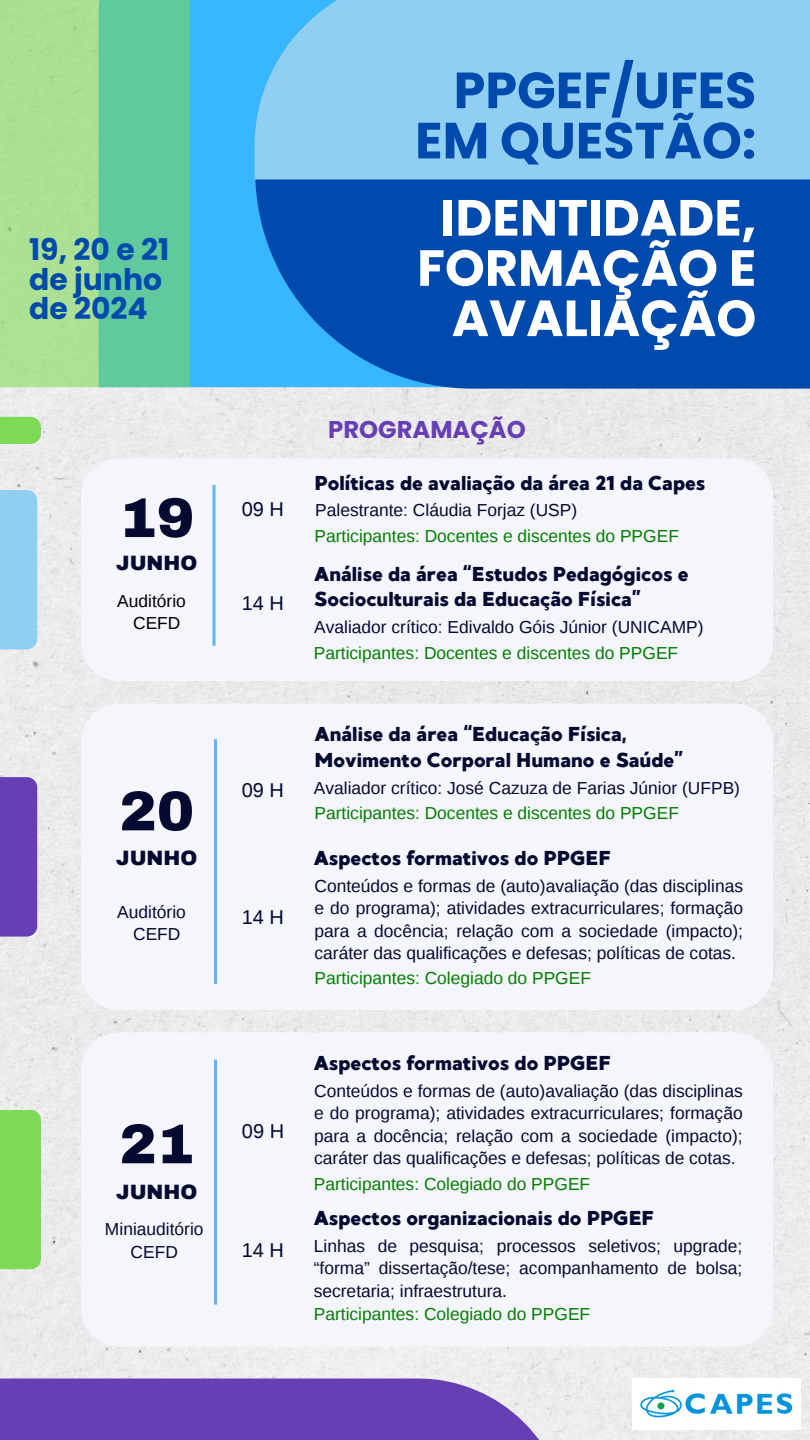
<style>
.page{position:relative;width:810px;height:1440px;background:#fff}
.page>*{position:absolute;margin:0;border:0;box-sizing:border-box;transform-origin:0 0}
.t1{font:900 56.1px "Archivo";color:#050a30}
.t2{font:700 50.8px/50.2px "Poppins";color:#fff;text-align:right}
.t3{font:700 50.8px/50.2px "Poppins";color:#004aad;text-align:right}
.t4{font:700 29.8px/29.3px "Poppins";color:#004aad}
.t5{font:700 24.2px "Poppins";color:#663fb4}
.t6{font:900 20.3px "Archivo";color:#050a30}
.t7{font:20.1px/25.5px "MADE Good Time Grotesk";color:#050a30}
.t8{font:20px "Liberation Sans";color:#050a30}
.t9{font:17.4px/22.5px "Liberation Sans";color:#050a30;text-align:justify}
.t10{font:17.4px "Liberation Sans";color:#057d02}
.t11{font:17.4px "Liberation Sans";color:#000}
</style>
<div class="page">
<div style="left:0;top:387px;width:810px;height:1053px;background:#ebebeb"></div>
<svg style="left:0;top:1379px;width:568px;height:61px;background:#7451ba"></svg>
<div style="left:0;top:417px;width:41px;height:27px;background:#7ed957"></div>
<div style="left:0;top:490px;width:37px;height:159px;background:#90cff1"></div>
<div style="left:0;top:777px;width:37px;height:160px;background:#663fb4"></div>
<div style="left:0;top:1110px;width:41px;height:159px;background:#7ed957"></div>
<div style="left:81px;top:458px;width:692px;height:223px;background:#f4f6fc;border-radius:38px"></div>
<hr style="left:213px;top:485px;width:3px;height:161px;background:#5cb6f9">
<div style="left:81px;top:1032px;width:692px;height:315px;background:#f4f6fc;border-radius:38px"></div>
<hr style="left:214px;top:1060px;width:3px;height:245px;background:#5cb6f9">
<div style="left:81px;top:704px;width:692px;height:306px;background:#f4f6fc;border-radius:38px"></div>
<hr style="left:214px;top:739px;width:3px;height:245px;background:#5cb6f9">
<div style="left:190px;top:0;width:65px;height:387px;background:#38b6ff"></div>
<svg style="left:0;top:0;width:190px;height:387px;background:#87d599"></svg>
<svg style="left:255px;top:179px;width:555px;height:209px;background:#0553b4"></svg>
<div style="left:255px;top:0;width:555px;height:179px;background:#90cff1"></div>
<img style="left:632px;top:1379px;width:168px;height:50px">
<h4 class="t4" style="left:29px;top:235px;width:142px">19, 20 e 21 de junho de 2024</h4>
<p class="t1" style="left:119px;top:488px;width:76px">19</p>
<h2 class="t6" style="left:116px;top:552px;width:83px">JUNHO</h2>
<p class="t11" style="left:117px;top:591px;width:70px">Auditório</p>
<p class="t11" style="left:133px;top:614px;width:49px">CEFD</p>
<p class="t1" style="left:119px;top:781px;width:76px">20</p>
<h4 class="t6" style="left:116px;top:847px;width:83px">JUNHO</h4>
<p class="t3" style="left:415px;top:65px;width:343px">PPGEF/UFES<br>EM QUESTÃO:</p>
<h4 class="t2" style="left:417px;top:193px;width:341px">IDENTIDADE,<br>FORMAÇÃO E<br>AVALIAÇÃO</h4>
<h5 class="t5" style="left:328px;top:413px;width:199px">PROGRAMAÇÃO</h5>
<p class="t7" style="left:315px;top:470px;width:392px">Políticas de avaliação da área 21 da Capes</p>
<p class="t8" style="left:242px;top:498px;width:44px">09 H</p>
<p class="t9" style="left:315px;top:499px;width:263px">Palestrante: Cláudia Forjaz (USP)</p>
<h4 class="t10" style="left:315px;top:526px;width:366px">Participantes: Docentes e discentes do PPGEF</h4>
<h1 class="t7" style="left:314px;top:561px;width:376px">Análise da área “Estudos Pedagógicos e</h1>
<p class="t8" style="left:242px;top:592px;width:44px">14 H</p>
<h1 class="t7" style="left:314px;top:587px;width:328px">Socioculturais da Educação Física”</h1>
<h1 class="t9" style="left:314px;top:616px;width:391px">Avaliador crítico: Edivaldo Góis Júnior (UNICAMP)</h1>
<p class="t10" style="left:314px;top:643px;width:366px">Participantes: Docentes e discentes do PPGEF</p>
<h4 class="t7" style="left:315px;top:722px;width:370px">Análise da área “Educação Física,<br>Movimento Corporal Humano e Saúde”</h4>
<p class="t8" style="left:242px;top:779px;width:44px">09 H</p>
<h5 class="t9" style="left:314px;top:776px;width:428px">Avaliador crítico: José Cazuza de Farias Júnior (UFPB)</h5>
<p class="t10" style="left:315px;top:803px;width:366px">Participantes: Docentes e discentes do PPGEF</p>
<p class="t7" style="left:314px;top:845px;width:299px">Aspectos formativos do PPGEF</p>
<p class="t9" style="left:117px;top:901px;width:70px">Auditório</p>
<h5 class="t8" style="left:242px;top:906px;width:44px">14 H</h5>
<p class="t9" style="left:133px;top:923px;width:49px">CEFD</p>
<p class="t1" style="left:119px;top:1114px;width:76px">21</p>
<h4 class="t6" style="left:116px;top:1181px;width:83px">JUNHO</h4>
<h5 class="t8" style="left:242px;top:1120px;width:44px">09 H</h5>
<p class="t9" style="left:315px;top:874px;width:430px">Conteúdos e formas de (auto)avaliação (das disciplinas e do programa); atividades extracurriculares; formação para a docência; relação com a sociedade (impacto); caráter das qualificações e defesas; políticas de cotas.</p>
<h4 class="t10" style="left:315px;top:969px;width:278px">Participantes: Colegiado do PPGEF</h4>
<h4 class="t7" style="left:314px;top:1050px;width:299px">Aspectos formativos do PPGEF</h4>
<p class="t9" style="left:314px;top:1079px;width:430px">Conteúdos e formas de (auto)avaliação (das disciplinas e do programa); atividades extracurriculares; formação para a docência; relação com a sociedade (impacto); caráter das qualificações e defesas; políticas de cotas.</p>
<h4 class="t10" style="left:314px;top:1174px;width:278px">Participantes: Colegiado do PPGEF</h4>
<p class="t9" style="left:105px;top:1218px;width:100px">Miniauditório</p>
<p class="t9" style="left:131px;top:1241px;width:49px">CEFD</p>
<p class="t7" style="left:314px;top:1205px;width:342px">Aspectos organizacionais do PPGEF</p>
<p class="t8" style="left:242px;top:1239px;width:44px">14 H</p>
<h5 class="t9" style="left:314px;top:1234px;width:430px">Linhas de pesquisa; processos seletivos; upgrade; “forma” dissertação/tese; acompanhamento de bolsa; secretaria; infraestrutura.</h5>
<p class="t10" style="left:314px;top:1304px;width:278px">Participantes: Colegiado do PPGEF</p>
</div>
